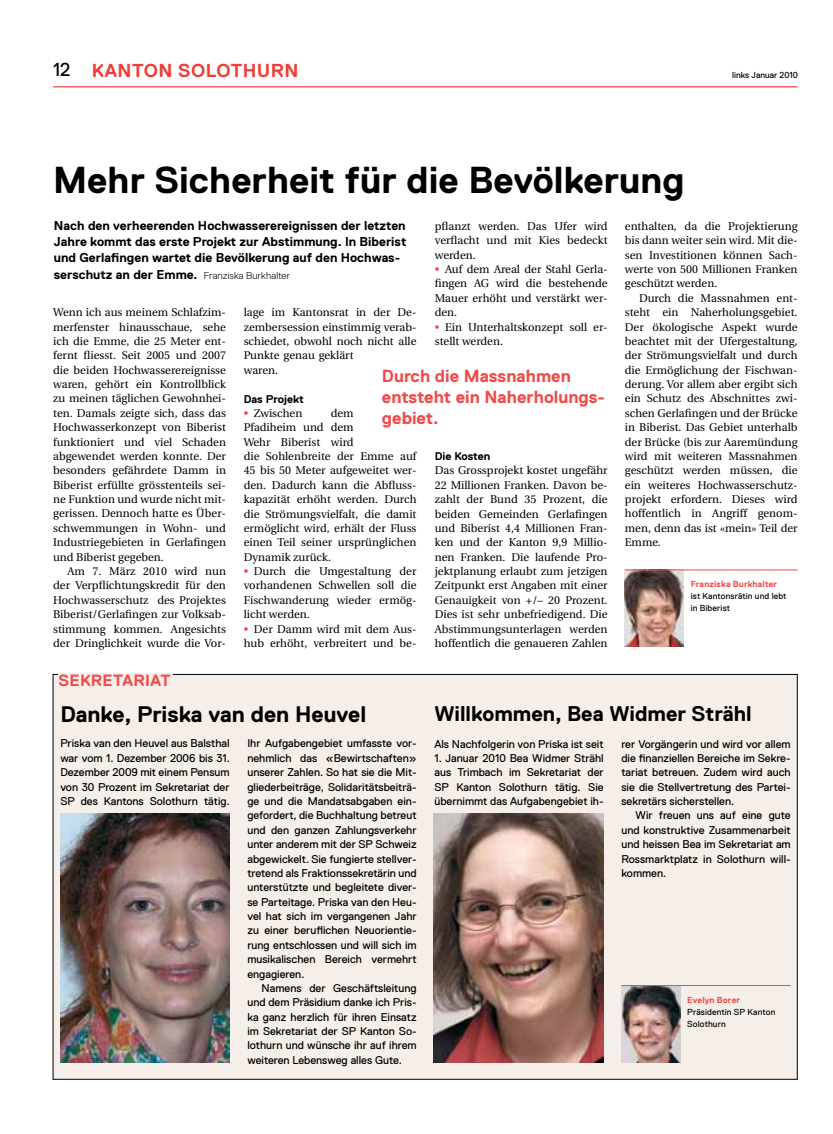
<style>
.page{position:relative;width:833px;height:1134px;background:#fff}
.page>*{position:absolute;margin:0;border:0;box-sizing:border-box;transform-origin:0 0}
.t1{font:700 37.5px "Replica";color:#000}
.t2{font:700 22.5px "Replica";color:#000}
.t3{font:700 21.25px "Replica";color:#000}
.t4{font:700 18.75px "Replica";letter-spacing:.185em;color:#f13d37}
.t5{font:700 17.5px/21px "Replica";color:#f24a48}
.t6{font:700 16.25px "Replica";color:#f24a48}
.t7{font:700 12.75px/16.2px "Replica";color:#000}
.t8{font:11.25px/14.4px "Utopia";color:#000;text-align:justify}
.t9{font:11.25px/14.4px "Replica";color:#000;text-align:justify}
.t10{font:700 11.25px "Replica";color:#000}
.t11{font:8.75px/11.9px "Replica";letter-spacing:.01em;color:#000}
.t12{font:700 8.75px "Replica";letter-spacing:.015em;color:#f24a48}
.s1{font-weight:400;color:#000}
.s2{font-weight:300;font-size:10px}
.s3{color:#f24a48}
</style>
<div class="page">
<hr style="left:53px;top:86px;width:744px;height:1px;background:#f24a48">
<div style="left:53px;top:674px;width:744px;height:405px;background:#f6efe9"></div>
<img style="left:621px;top:986px;width:59px;height:76px">
<hr style="left:621px;top:985px;width:169px;height:1px;background:#f24a48">
<img style="left:60px;top:814px;width:170px;height:248px">
<img style="left:434px;top:814px;width:169px;height:248px">
<img style="left:625px;top:571px;width:58px;height:76px">
<hr style="left:625px;top:570px;width:172px;height:1px;background:#f24a48">
<h3 class="t4" style="left:53px;top:60px;width:247px"><span class="s1">12</span> Kanton soloth urn</h3>
<p class="t11" style="left:732px;top:69px;width:67px">links Januar 2010</p>
<h1 class="t1" style="left:53px;top:159px;width:633px">Mehr Sicherheit für die Bevölkerung</h1>
<p class="t7" style="left:54px;top:217px;width:354px">Nach den verheerenden Hochwasserereignissen der letzten Jahre kommt das erste Projekt zur Abstimmung. In Biberist und Gerlafingen wartet die Bevölkerung auf den Hochwas&shy;serschutz an der Emme. <span class="s2">Franziska Burkhalter</span></p>
<p class="t8" style="left:53px;top:305px;width:174px">Wenn ich aus meinem Schlafzim&shy;merfenster hinausschaue, sehe ich die Emme, die 25 Meter ent&shy;fernt fliesst. Seit 2005 und 2007 die beiden Hochwasserereignisse waren, gehört ein Kontrollblick zu meinen täglichen Gewohnhei&shy;ten. Damals zeigte sich, dass das Hochwasserkonzept von Biberist funktioniert und viel Schaden abgewendet werden konnte. Der besonders gefährdete Damm in Biberist erfüllte grösstenteils sei&shy;ne Funktion und wurde nicht mit&shy;gerissen. Dennoch hatte es Über&shy;schwemmungen in Wohn- und Industriegebieten in Gerlafingen und Biberist gegeben.</p>
<p class="t8" style="left:53px;top:564px;width:174px;text-indent:14px">Am 7. März 2010 wird nun der Verpflichtungskredit für den Hochwasserschutz des Projektes Biberist/Gerlafingen zur Volksab&shy;stimmung kommen. Angesichts der Dringlichkeit wurde die Vor-</p>
<p class="t8" style="left:625px;top:219px;width:174px">enthalten, da die Projektierung bis dann weiter sein wird. Mit die&shy;sen Investitionen können Sach&shy;werte von 500 Millionen Franken geschützt werden.</p>
<p class="t8" style="left:625px;top:291px;width:174px;text-indent:14px">Durch die Massnahmen ent&shy;steht ein Naherholungsgebiet.<br>Der ökologische Aspekt wurde beachtet mit der Ufergestaltung, der Strömungsvielfalt und durch die Ermöglichung der Fischwan&shy;derung. Vor allem aber ergibt sich ein Schutz des Abschnittes zwi&shy;schen Gerlafingen und der Brücke in Biberist. Das Gebiet unterhalb der Brücke (bis zur Aaremündung wird mit weiteren Massnahmen geschützt werden müssen, die ein weiteres Hochwasserschutz&shy;projekt erfordern. Dieses wird hoffentlich in Angriff genom&shy;men, denn das ist «mein» Teil der Emme.</p>
<p class="t8" style="left:435px;top:219px;width:174px">pflanzt werden. Das Ufer wird verflacht und mit Kies bedeckt werden.</p>
<p class="t8" style="left:435px;top:262px;width:174px"><span class="s3">•</span> Auf dem Areal der Stahl Gerla&shy;fingen AG wird die bestehende Mauer erhöht und verstärkt wer&shy;den.</p>
<p class="t8" style="left:435px;top:320px;width:174px"><span class="s3">•</span> Ein Unterhaltskonzept soll er&shy;stellt werden.</p>
<p class="t8" style="left:244px;top:305px;width:174px;text-align:left">lage im Kantonsrat in der De&shy;zembersession einstimmig verab&shy;schiedet, obwohl noch nicht alle<br>Punkte genau geklärt<br>waren.</p>
<p class="t10" style="left:244px;top:392px;width:62px">Das Projekt</p>
<p class="t8" style="left:244px;top:406px;width:60px"><span class="s3">•</span> Zwischen</p>
<h3 class="t5" style="left:382px;top:366px;width:225px">Durch die Massnahmen entsteht ein Naherholungs&shy;gebiet.</h3>
<p class="t8" style="left:244px;top:406px;width:174px;text-align:left;text-indent:87px">dem<br>Pfadiheim und dem<br>Wehr Biberist wird<br>die Sohlenbreite der Emme auf<br>45 bis 50 Meter aufgeweitet wer&shy;den. Dadurch kann die Abfluss&shy;kapazität erhöht werden. Durch die Strömungsvielfalt, die damit ermöglicht wird, erhält der Fluss einen Teil seiner ursprünglichen<br>Dynamik zurück.</p>
<p class="t8" style="left:244px;top:564px;width:174px"><span class="s3">•</span> Durch die Umgestaltung der vorhandenen Schwellen soll die Fischwanderung wieder ermög&shy;licht werden.</p>
<p class="t8" style="left:244px;top:622px;width:174px"><span class="s3">•</span> Der Damm wird mit dem Aus&shy;hub erhöht, verbreitert und be-</p>
<p class="t10" style="left:435px;top:450px;width:57px">Die Kosten</p>
<p class="t8" style="left:435px;top:464px;width:174px">Das Grossprojekt kostet ungefähr 22 Millionen Franken. Davon be&shy;zahlt der Bund 35 Prozent, die beiden Gemeinden Gerlafingen und Biberist 4,4 Millionen Fran&shy;ken und der Kanton 9,9 Millio&shy;nen Franken. Die laufende Pro&shy;jektplanung erlaubt zum jetzigen Zeitpunkt erst Angaben mit einer Genauigkeit von +/– 20 Prozent.<br>Dies ist sehr unbefriedigend. Die Abstimmungsunterlagen werden hoffentlich die genaueren Zahlen</p>
<p class="t12" style="left:691px;top:579px;width:88px">Franziska Burkhalter</p>
<p class="t11" style="left:691px;top:590px;width:97px">ist Kantonsrätin und lebt in Biberist</p>
<h3 class="t6" style="left:59px;top:671px;width:23px">Sekre</h3>
<h3 class="t6" style="left:113px;top:671px;width:20px">taria</h3>
<h3 class="t6" style="left:160px;top:671px;width:12px">t</h3>
<h2 class="t2" style="left:60px;top:702px;width:307px">Danke, Priska van den Heuvel</h2>
<h3 class="t3" style="left:434px;top:702px;width:319px">Willkommen, Bea Widmer Strähl</h3>
<p class="t9" style="left:60px;top:736px;width:171px">Priska van den Heuvel aus Balsthal war vom 1. Dezember 2006 bis 31.<br>Dezember 2009 mit einem Pensum von 30 Prozent im Sekretariat der SP des Kantons Solothurn tätig.</p>
<p class="t9" style="left:247px;top:736px;width:171px">Ihr Aufgabengebiet umfasste vor&shy;nehmlich das «Bewirtschaften» unserer Zahlen. So hat sie die Mit&shy;gliederbeiträge, Solidaritätsbeiträ&shy;ge und die Mandatsabgaben ein&shy;gefordert, die Buchhaltung betreut und den ganzen Zahlungsverkehr unter anderem mit der SP Schweiz abgewickelt. Sie fungierte stellver&shy;tretend als Fraktionssekretärin und unterstützte und begleitete diver&shy;se Parteitage. Priska van den Heu&shy;vel hat sich im vergangenen Jahr zu einer beruflichen Neuorientie&shy;rung entschlossen und will sich im musikalischen Bereich vermehrt engagieren.</p>
<p class="t9" style="left:247px;top:981px;width:171px;text-indent:14px">Namens der Geschäftsleitung und dem Präsidium danke ich Pris&shy;ka ganz herzlich für ihren Einsatz im Sekretariat der SP Kanton So&shy;lothurn und wünsche ihr auf ihrem weiteren Lebensweg alles Gute.</p>
<p class="t9" style="left:434px;top:736px;width:171px">Als Nachfolgerin von Priska ist seit</p>
<p class="t9" style="left:434px;top:751px;width:171px">1. Januar 2010 Bea Widmer Strähl aus Trimbach im Sekretariat der SP Kanton Solothurn tätig. Sie übernimmt das Aufgabengebiet ih-</p>
<p class="t9" style="left:621px;top:736px;width:171px">rer Vorgängerin und wird vor allem die finanziellen Bereiche im Sekre&shy;tariat betreuen. Zudem wird auch sie die Stellvertretung des Partei&shy;sekretärs sicherstellen.</p>
<p class="t9" style="left:621px;top:808px;width:171px;text-indent:14px">Wir freuen uns auf eine gute und konstruktive Zusammenarbeit und heissen Bea im Sekretariat am Rossmarktplatz in Solothurn will&shy;kommen.</p>
<p class="t12" style="left:687px;top:995px;width:54px">Evelyn Borer</p>
<p class="t11" style="left:687px;top:1006px;width:90px">Präsidentin SP Kanton<br>Solothurn</p>
</div>
